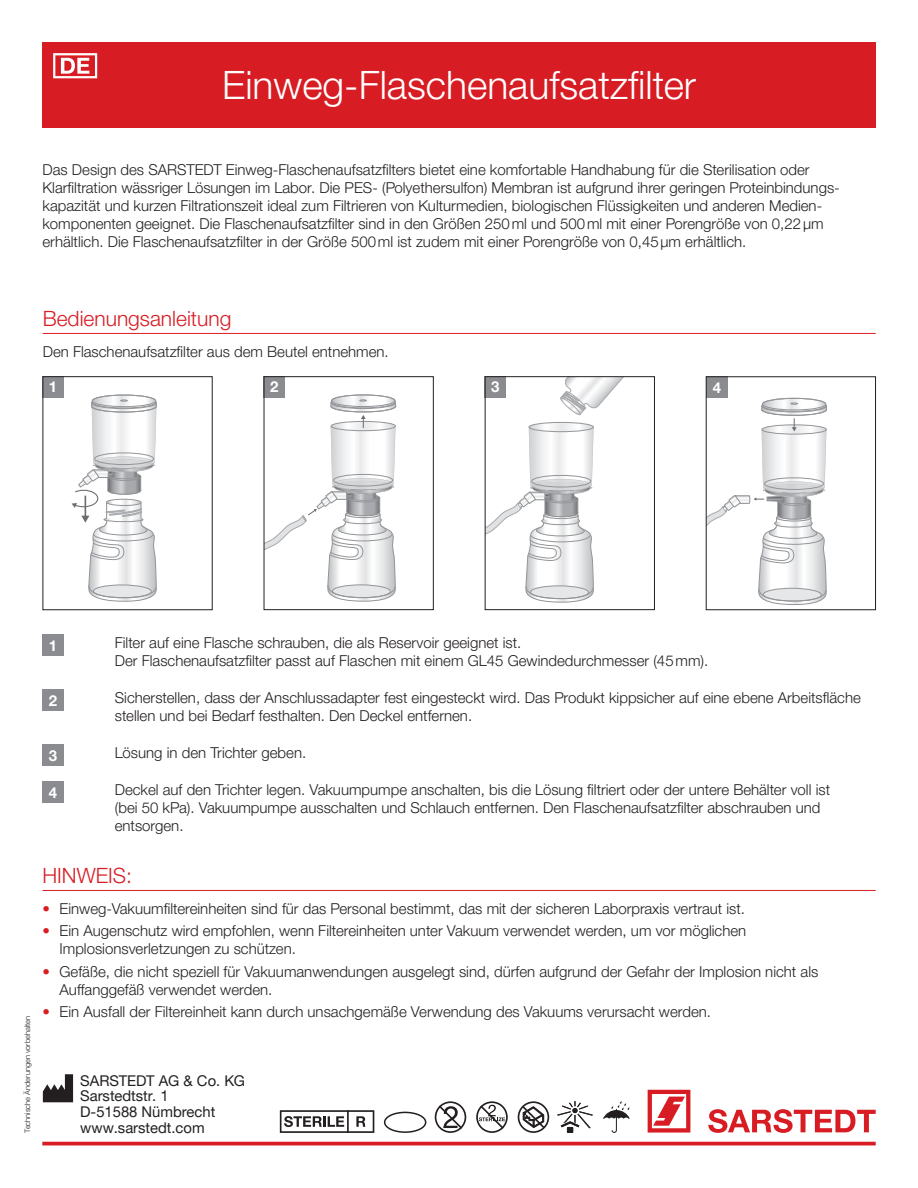
<style>
.page{position:relative;width:918px;height:1188px;background:#fff}
.page>*{position:absolute;margin:0;border:0;box-sizing:border-box;transform-origin:0 0}
.t1{font:300 39px "Helvetica Neue LTW1 G";color:#fff}
.t2{font:300 21px "Helvetica Neue LTW1 G";color:#d81c23}
.t3{font:300 15px/18px "Helvetica Neue LTW1 G";color:#231f20}
.t4{font:700 15px "Helvetica Neue LTW1 G";color:#fff}
.t5{font:14.85px/15.6px "Helvetica Neue LTW1 G";color:#231f20}
.t6{font:300 7.5px "Helvetica Neue LTW1 G";color:#231f20}
.s1{color:#d81c23}
</style>
<div class="page">
<hr style="left:43px;top:333px;width:833px;height:1px;background:#d81c23">
<svg style="left:648px;top:1090px;width:42px;height:43px"></svg>
<svg style="left:708px;top:1109px;width:168px;height:24px"></svg>
<hr style="left:42px;top:1142px;width:834px;height:3px;background:#d81c23">
<div style="left:43px;top:43px;width:833px;height:85px;background:#d81c23"></div>
<hr style="left:43px;top:890px;width:833px;height:1px;background:#d81c23">
<div style="left:43px;top:635px;width:21px;height:21px;background:#8a8c8f"></div>
<div style="left:43px;top:690px;width:21px;height:21px;background:#8a8c8f"></div>
<div style="left:43px;top:745px;width:21px;height:21px;background:#8a8c8f"></div>
<div style="left:43px;top:782px;width:21px;height:21px;background:#8a8c8f"></div>
<svg style="left:53px;top:53px;width:44px;height:25px"></svg>
<svg style="left:43px;top:1074px;width:30px;height:28px"></svg>
<svg style="left:280px;top:1110px;width:94px;height:23px"></svg>
<svg style="left:603px;top:1101px;width:27px;height:32px"></svg>
<svg style="left:518px;top:1101px;width:31px;height:32px"></svg>
<svg style="left:558px;top:1101px;width:34px;height:32px"></svg>
<svg style="left:435px;top:1101px;width:31px;height:32px"></svg>
<svg style="left:476px;top:1101px;width:32px;height:32px"></svg>
<div style="left:384px;top:1112px;width:42px;height:21px;border:2px solid #231f20;border-radius:50%"></div>
<div style="left:43px;top:376px;width:21px;height:22px;background:#8a8c8f"></div>
<div style="left:264px;top:376px;width:21px;height:21px;background:#8a8c8f"></div>
<div style="left:485px;top:376px;width:21px;height:21px;background:#8a8c8f"></div>
<svg style="left:560px;top:378px;width:63px;height:38px"></svg>
<svg style="left:487px;top:422px;width:107px;height:181px"></svg>
<div style="left:529px;top:422px;width:65px;height:10px;border:1px solid #939598;border-radius:50%"></div>
<div style="left:485px;top:376px;width:170px;height:234px;border:1px solid #231f20"></div>
<div style="left:706px;top:377px;width:22px;height:21px;background:#8a8c8f"></div>
<svg style="left:708px;top:398px;width:119px;height:207px"></svg>
<div style="left:706px;top:376px;width:170px;height:234px;border:1px solid #231f20"></div>
<svg style="left:266px;top:394px;width:130px;height:208px"></svg>
<div style="left:264px;top:376px;width:170px;height:234px;border:1px solid #231f20"></div>
<svg style="left:72px;top:395px;width:85px;height:207px"></svg>
<div style="left:43px;top:376px;width:170px;height:234px;border:1px solid #231f20"></div>
<h1 class="t1" style="left:222px;top:61px;width:475px">Einweg-Flaschenaufsatzfilter</h1>
<p class="t3" style="left:43px;top:161px;width:799px">Das Design des SARSTEDT Einweg-Flaschenaufsatzfilters bietet eine komfortable Handhabung für die Sterilisation oder Klarfiltration wässriger Lösungen im Labor. Die PES- (Polyethersulfon) Membran ist aufgrund ihrer geringen Proteinbindungs&shy;kapazität und kurzen Filtrationszeit ideal zum Filtrieren von Kulturmedien, biologischen Flüssigkeiten und anderen Medien&shy;komponenten geeignet. Die Flaschenaufsatzfilter sind in den Größen 250 ml und 500 ml mit einer Porengröße von 0,22 µm erhältlich. Die Flaschenaufsatzfilter in der Größe 500 ml ist zudem mit einer Porengröße von 0,45 µm erhältlich.</p>
<h2 class="t2" style="left:43px;top:306px;width:190px">Bedienungsanleitung</h2>
<p class="t3" style="left:43px;top:343px;width:348px">Den Flaschenaufsatzfilter aus dem Beutel entnehmen.</p>
<p class="t4" style="left:49px;top:378px;width:10px">1</p>
<p class="t4" style="left:270px;top:378px;width:10px">2</p>
<p class="t4" style="left:491px;top:378px;width:10px">3</p>
<p class="t4" style="left:713px;top:378px;width:10px">4</p>
<p class="t4" style="left:49px;top:636px;width:10px">1</p>
<p class="t3" style="left:115px;top:634px;width:595px">Filter auf eine Flasche schrauben, die als Reservoir geeignet ist.<br>Der Flaschenaufsatzfilter passt auf Flaschen mit einem GL45 Gewindedurchmesser (45 mm).</p>
<p class="t4" style="left:49px;top:691px;width:10px">2</p>
<p class="t3" style="left:115px;top:689px;width:748px">Sicherstellen, dass der Anschlussadapter fest eingesteckt wird. Das Produkt kippsicher auf eine ebene Arbeitsfläche stellen und bei Bedarf festhalten. Den Deckel entfernen.</p>
<p class="t4" style="left:49px;top:746px;width:10px">3</p>
<p class="t3" style="left:115px;top:744px;width:193px">Lösung in den Trichter geben.</p>
<p class="t4" style="left:49px;top:783px;width:10px">4</p>
<p class="t3" style="left:115px;top:781px;width:717px">Deckel auf den Trichter legen. Vakuumpumpe anschalten, bis die Lösung filtriert oder der untere Behälter voll ist ( bei 50 kPa). Vakuumpumpe ausschalten und Schlauch entfernen. Den Flaschenaufsatzfilter abschrauben und entsorgen.</p>
<p class="t6" style="left:23px;top:1133px;width:119px;rotate:-90deg">Technische Änderungen vorbehalten</p>
<h2 class="t2" style="left:43px;top:863px;width:91px">HINWEIS:</h2>
<p class="t3" style="left:43px;top:900px;width:704px"><span class="s1">•</span> Einweg-Vakuumfiltereinheiten sind für das Personal bestimmt, das mit der sicheren Laborpraxis vertraut ist.</p>
<p class="t3" style="left:60px;top:922px;width:688px;text-indent:-17px"><span class="s1">•</span> Ein Augenschutz wird empfohlen, wenn Filtereinheiten unter Vakuum verwendet werden, um vor möglichen<br>Implosionsverletzungen zu schützen.</p>
<p class="t3" style="left:60px;top:962px;width:760px;text-indent:-17px"><span class="s1">•</span> Gefäße, die nicht speziell für Vakuumanwendungen ausgelegt sind, dürfen aufgrund der Gefahr der Implosion nicht als<br>Auffanggefäß verwendet werden.</p>
<p class="t3" style="left:43px;top:1003px;width:670px"><span class="s1">•</span> Ein Ausfall der Filtereinheit kann durch unsachgemäße Verwendung des Vakuums verursacht werden.</p>
<p class="t5" style="left:80px;top:1072px;width:166px">SARSTEDT AG &amp; Co. KG<br>Sarstedtstr. 1<br>D-51588 Nümbrecht www.sarstedt.com</p>
</div>
